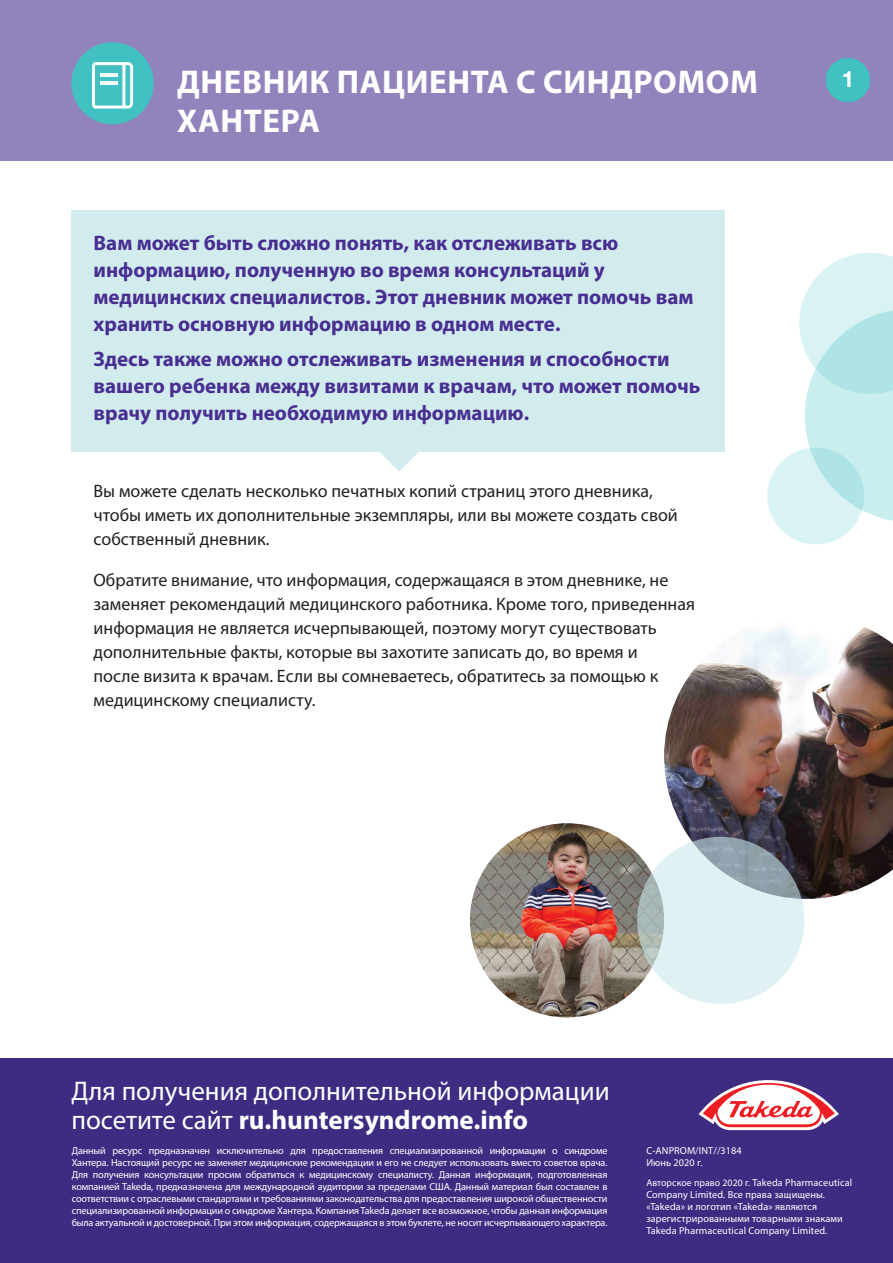
<style>
.page{position:relative;width:893px;height:1263px;background:#fff}
.page>*{position:absolute;margin:0;border:0;box-sizing:border-box;transform-origin:0 0}
.t1{font:700 33px/39.6px "Myriad Pro";letter-spacing:.02em;color:#fff}
.t2{font:27px/28.5px "Myriad Pro";color:#fff}
.t3{font:700 22.5px "Helvetica Neue LT Pro";color:#fff}
.intro{font:700 21px/27px "Myriad Pro";color:#482e91}
.Body_Copy{font:18px/24px "Myriad Pro";color:#231f20}
.t4{font:10.2px/12px "Myriad Pro";letter-spacing:.01em;color:#fff}
.t5{font:9.75px "Myriad Pro";letter-spacing:.01em;color:#fff}
.s1{font-weight:700}
.s2{font-size:10.2px}
</style>
<div class="page">
<div style="left:71px;top:210px;width:654px;height:242px;background:#d2eced"></div>
<svg style="left:380px;top:452px;width:38px;height:19px"></svg>
<div style="left:0;top:0;width:893px;height:160px;background:#9383bc"></div>
<div style="left:71px;top:42px;width:83px;height:82px;background:#41c1c2;border-radius:50%"></div>
<div style="left:826px;top:58px;width:44px;height:44px;background:#41c1c2;border-radius:50%"></div>
<svg style="left:92px;top:62px;width:41px;height:47px"></svg>
<hr style="left:100px;top:74px;width:18px;height:3px;background:#fff">
<hr style="left:100px;top:81px;width:18px;height:3px;background:#fff">
<img style="left:664px;top:627px;width:229px;height:272px">
<img style="left:470px;top:823px;width:194px;height:194px;border-radius:97px">
<svg style="left:637px;top:837px;width:167px;height:167px;background:#cee0e2"></svg>
<div style="left:767px;top:448px;width:97px;height:96px;background:#d9f2f3;border-radius:50%"></div>
<svg style="left:799px;top:253px;width:94px;height:268px"></svg>
<div style="left:0;top:1059px;width:893px;height:204px;background:#3d2c82"></div>
<svg style="left:699px;top:1080px;width:140px;height:50px"></svg>
<p class="t1" style="left:177px;top:61px;width:582px">ДНЕВНИК ПАЦИЕНТА С СИНДРОМОМ<br>ХАНТЕРА</p>
<p class="t3" style="left:842px;top:65px;width:14px">1</p>
<p class="intro" style="left:94px;top:228px;width:602px">Вам может быть сложно понять, как отслеживать всю информацию, полученную во время консультаций у медицинских специалистов. Этот дневник может помочь вам хранить основную информацию в одном месте.</p>
<p class="intro" style="left:94px;top:345px;width:608px">Здесь также можно отслеживать изменения и способности вашего ребенка между визитами к врачам, что может помочь врачу получить необходимую информацию.</p>
<p class="Body_Copy" style="left:94px;top:478px;width:586px">Вы можете сделать несколько печатных копий страниц этого дневника, чтобы иметь их дополнительные экземпляры, или вы можете создать свой собственный дневник.</p>
<p class="Body_Copy" style="left:94px;top:567px;width:603px">Обратите внимание, что информация, содержащаяся в этом дневнике, не заменяет рекомендаций медицинского работника. Кроме того, приведенная информация не является исчерпывающей, поэтому могут существовать дополнительные факты, которые вы захотите записать до, во время и<br>после визита к врачам. Если вы сомневаетесь, обратитесь за помощью к медицинскому специалисту.</p>
<p class="t2" style="left:71px;top:1077px;width:540px">Для получения дополнительной информации посетите сайт <span class="s1">ru.huntersyndrome.info</span></p>
<p class="t4" style="left:72px;top:1144px;width:537px;text-align:justify">Данный ресурс предназначен исключительно для предоставления специализированной информации о синдроме Хантера. Настоящий ресурс не заменяет медицинские рекомендации и его не следует использовать вместо советов врача.<br>Для получения консультации просим обратиться к медицинскому специалисту. Данная информация, подготовленная компанией Takeda, предназначена для международной аудитории за пределами США. Данный материал был составлен в соответствии с отраслевыми стандартами и требованиями законодательства для предоставления широкой общественности специализированной информации о синдроме Хантера. Компания Takeda делает все возможное, чтобы данная информация была актуальной и достоверной. При этом информация, содержащаяся в этом буклете, не носит исчерпывающего характера.</p>
<p class="t4" style="left:646px;top:1144px;width:97px">C-ANPROM/INT//3184<br>Июнь 2020 г.</p>
<p class="t5" style="left:646px;top:1177px;width:207px">Авторское право 2020 г. <span class="s2">Takeda Pharmaceutical</span></p>
<p class="t4" style="left:646px;top:1188px;width:198px">Company Limited. Все права защищены. «Takeda» и логотип «Takeda» являются зарегистрированными товарными знаками Takeda Pharmaceutical Company Limited.</p>
</div>
